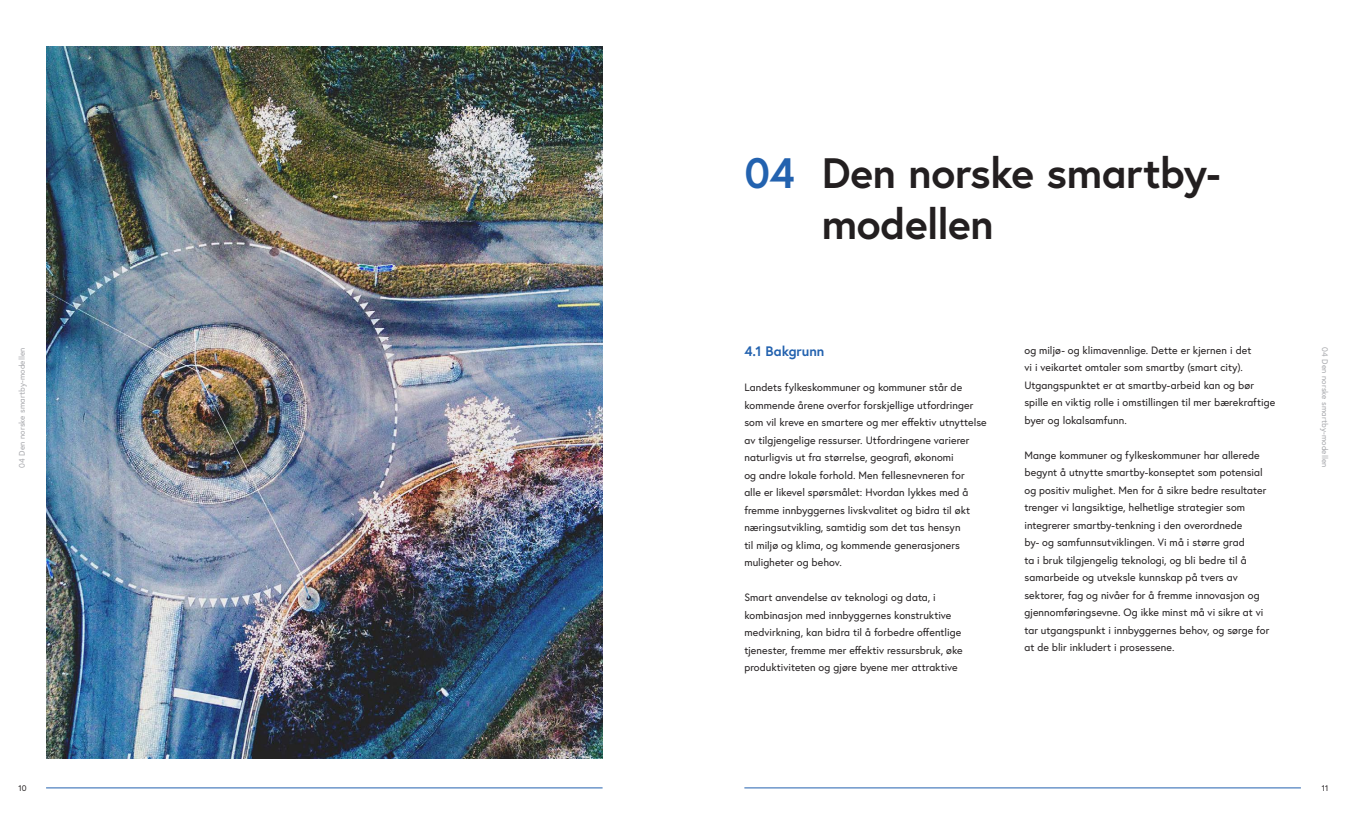
<style>
.page{position:relative;width:1347px;height:815px;background:#fff}
.page>*{position:absolute;margin:0;border:0;box-sizing:border-box;transform-origin:0 0}
.t1{font:700 42.5px/51px "Europa";letter-spacing:-.01em;color:#231f20}
.t2{font:700 42.5px "Europa";color:#2362af}
.t3{font:700 13.75px "Europa";color:#2362af}
.t4{font:10.62px/17.5px "Europa";letter-spacing:.005em;color:#231f20}
.t5{font:8.12px "Europa";letter-spacing:.02em;color:#a8a9ad}
.t6{font:8.12px "Europa";color:#231f20}
</style>
<div class="page">
<hr style="left:46px;top:788px;width:556px;height:1px;background:#2362af">
<img style="left:46px;top:46px;width:556px;height:712px">
<hr style="left:744px;top:788px;width:556px;height:1px;background:#2362af">
<p class="t5" style="left:17px;top:468px;width:122px;rotate:-90deg">04 Den norske smartby-modellen</p>
<p class="t2" style="left:744px;top:144px;width:52px">04</p>
<p class="t1" style="left:821px;top:147px;width:400px">Den norske smartby&shy;modellen</p>
<p class="t3" style="left:744px;top:342px;width:82px">4.1 Bakgrunn</p>
<p class="t4" style="left:744px;top:379px;width:244px">Landets fylkeskommuner og kommuner står de kommende årene overfor forskjellige utfordringer som vil kreve en smartere og mer effektiv utnyttelse av tilgjengelige ressurser. Utfordringene varierer naturligvis ut fra størrelse, geografi, økonomi<br>og andre lokale forhold. Men fellesnevneren for<br>alle er likevel spørsmålet: Hvordan lykkes med å fremme innbyggernes livskvalitet og bidra til økt næringsutvikling, samtidig som det tas hensyn<br>til miljø og klima, og kommende generasjoners muligheter og behov.</p>
<p class="t4" style="left:744px;top:589px;width:220px">Smart anvendelse av teknologi og data, i kombinasjon med innbyggernes konstruktive medvirkning, kan bidra til å forbedre offentlige tjenester, fremme mer effektiv ressursbruk, øke produktiviteten og gjøre byene mer attraktive</p>
<p class="t4" style="left:1024px;top:341px;width:252px">og miljø- og klimavennlige. Dette er kjernen i det<br>vi i veikartet omtaler som smartby (smart city).<br>Utgangspunktet er at smartby-arbeid kan og bør spille en viktig rolle i omstillingen til mer bærekraftige byer og lokalsamfunn.</p>
<p class="t4" style="left:1024px;top:446px;width:246px">Mange kommuner og fylkeskommuner har allerede begynt å utnytte smartby-konseptet som potensial og positiv mulighet. Men for å sikre bedre resultater trenger vi langsiktige, helhetlige strategier som integrerer smartby-tenkning i den overordnede<br>by- og samfunnsutviklingen. Vi må i større grad<br>ta i bruk tilgjengelig teknologi, og bli bedre til å samarbeide og utveksle kunnskap på tvers av sektorer, fag og nivåer for å fremme innovasjon og gjennomføringsevne. Og ikke minst må vi sikre at vi tar utgangspunkt i innbyggernes behov, og sørge for at de blir inkludert i prosessene.</p>
<p class="t5" style="left:1330px;top:347px;width:122px;rotate:90deg">04 Den norske smartby-modellen</p>
<p class="t6" style="left:19px;top:783px;width:10px">10</p>
<p class="t6" style="left:1321px;top:783px;width:8px">11</p>
</div>
